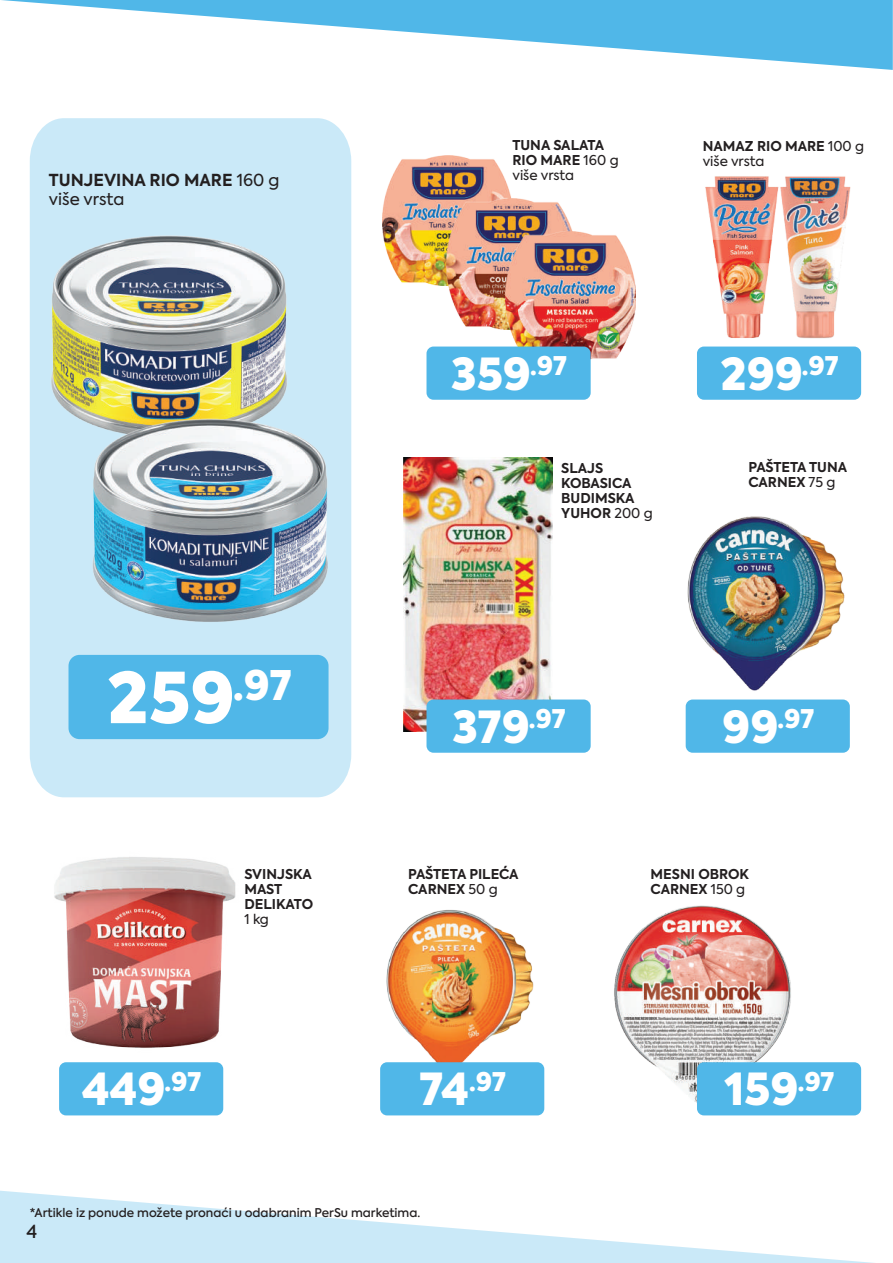
<style>
.page{position:relative;width:893px;height:1263px;background:#fff}
.page>*{position:absolute;margin:0;border:0;box-sizing:border-box;transform-origin:0 0}
.t1{font:900 69.6px "Axiforma";color:#fff}
.t2{font:900 43.95px "Axiforma";color:#fff}
.t3{font:900 25.65px "Axiforma";color:#fff}
.t4{font:500 18px "Axiforma";color:#231f20}
.t5{font:700 16.5px/19.5px "Axiforma";color:#231f20}
.t6{font:700 13.5px/15px "Axiforma";color:#231f20}
.t7{font:13.5px/15px "Axiforma";color:#231f20}
.t8{font:500 12px "Axiforma";color:#231f20}
.s1{font-weight:400}
.s2{font-weight:700}
.s3{font-size:43.95px}
</style>
<div class="page">
<div style="left:30px;top:118px;width:321px;height:679px;background:#cae9f8"></div>
<svg style="left:0;top:1190px;width:874px;height:73px"></svg>
<svg style="left:1px;top:0;width:892px;height:70px"></svg>
<img style="left:404px;top:458px;width:148px;height:273px">
<img style="left:614px;top:905px;width:177px;height:198px">
<img style="left:382px;top:910px;width:152px;height:154px">
<img style="left:54px;top:857px;width:182px;height:191px">
<img style="left:783px;top:176px;width:68px;height:163px">
<img style="left:705px;top:176px;width:78px;height:162px">
<div style="left:69px;top:655px;width:260px;height:84px;background:#50b7e8;border-radius:11px"></div>
<div style="left:426px;top:699px;width:165px;height:54px;background:#50b7e8;border-radius:7px"></div>
<div style="left:697px;top:347px;width:164px;height:53px;background:#50b7e8;border-radius:7px"></div>
<div style="left:686px;top:699px;width:164px;height:54px;background:#50b7e8;border-radius:7px"></div>
<div style="left:697px;top:1062px;width:164px;height:53px;background:#50b7e8;border-radius:7px"></div>
<div style="left:380px;top:1062px;width:164px;height:53px;background:#50b7e8;border-radius:7px"></div>
<div style="left:59px;top:1062px;width:164px;height:53px;background:#50b7e8;border-radius:7px"></div>
<img style="left:50px;top:234px;width:238px;height:206px">
<img style="left:92px;top:419px;width:239px;height:204px">
<img style="left:383px;top:155px;width:130px;height:131px">
<img style="left:447px;top:199px;width:126px;height:130px">
<img style="left:505px;top:231px;width:131px;height:128px">
<div style="left:426px;top:347px;width:165px;height:53px;background:#50b7e8;border-radius:7px"></div>
<img style="left:687px;top:516px;width:158px;height:175px">
<p class="t5" style="left:49px;top:170px;width:232px">TUNJEVINA RIO MARE <span class="s1">160 g više vrsta</span></p>
<h1 class="t1" style="left:107px;top:648px;width:186px">259<sup>.97</sup></h1>
<p class="t6" style="left:244px;top:867px;width:70px">SVINJSKA<br>MAST<br>DELIKATO</p>
<p class="t7" style="left:244px;top:912px;width:26px">1 kg</p>
<h2 class="t2" style="left:82px;top:1058px;width:121px">449<sup>.97</sup></h2>
<p class="t6" style="left:512px;top:138px;width:108px">TUNA SALATA<br>RIO MARE <span class="s1">160 g više vrsta</span></p>
<p class="t7" style="left:703px;top:138px;width:163px"><span class="s2">NAMAZ RIO MARE</span> 100 g više vrsta</p>
<h2 class="t2" style="left:451px;top:342px;width:117px">359<sup>.97</sup></h2>
<p class="t6" style="left:561px;top:461px;width:93px">SLAJS<br>KOBASICA<br>BUDIMSKA<br>YUHOR <span class="s1">200 g</span></p>
<h2 class="t2" style="left:720px;top:342px;width:120px">299<sup>.97</sup></h2>
<p class="t6" style="left:748px;top:460px;width:100px">PAŠTETA TUNA<br>CARNEX <span class="s1">75 g</span></p>
<h2 class="t2" style="left:453px;top:695px;width:115px">379<sup>.97</sup></h2>
<h3 class="t3" style="left:722px;top:700px;width:94px"><span class="s3">99</span>.97</h3>
<p class="t6" style="left:408px;top:867px;width:112px">PAŠTETA PILEĆA<br>CARNEX <span class="s1">50 g</span></p>
<h3 class="t3" style="left:419px;top:1063px;width:88px"><span class="s3">74</span>.97</h3>
<p class="t6" style="left:651px;top:867px;width:100px">MESNI OBROK<br>CARNEX <span class="s1">150 g</span></p>
<h2 class="t2" style="left:725px;top:1058px;width:111px">159<sup>.97</sup></h2>
<p class="t8" style="left:30px;top:1204px;width:392px">*Artikle iz ponude možete pronaći u odabranim PerSu marketima.</p>
<h3 class="t4" style="left:26px;top:1220px;width:12px">4</h3>
</div>
